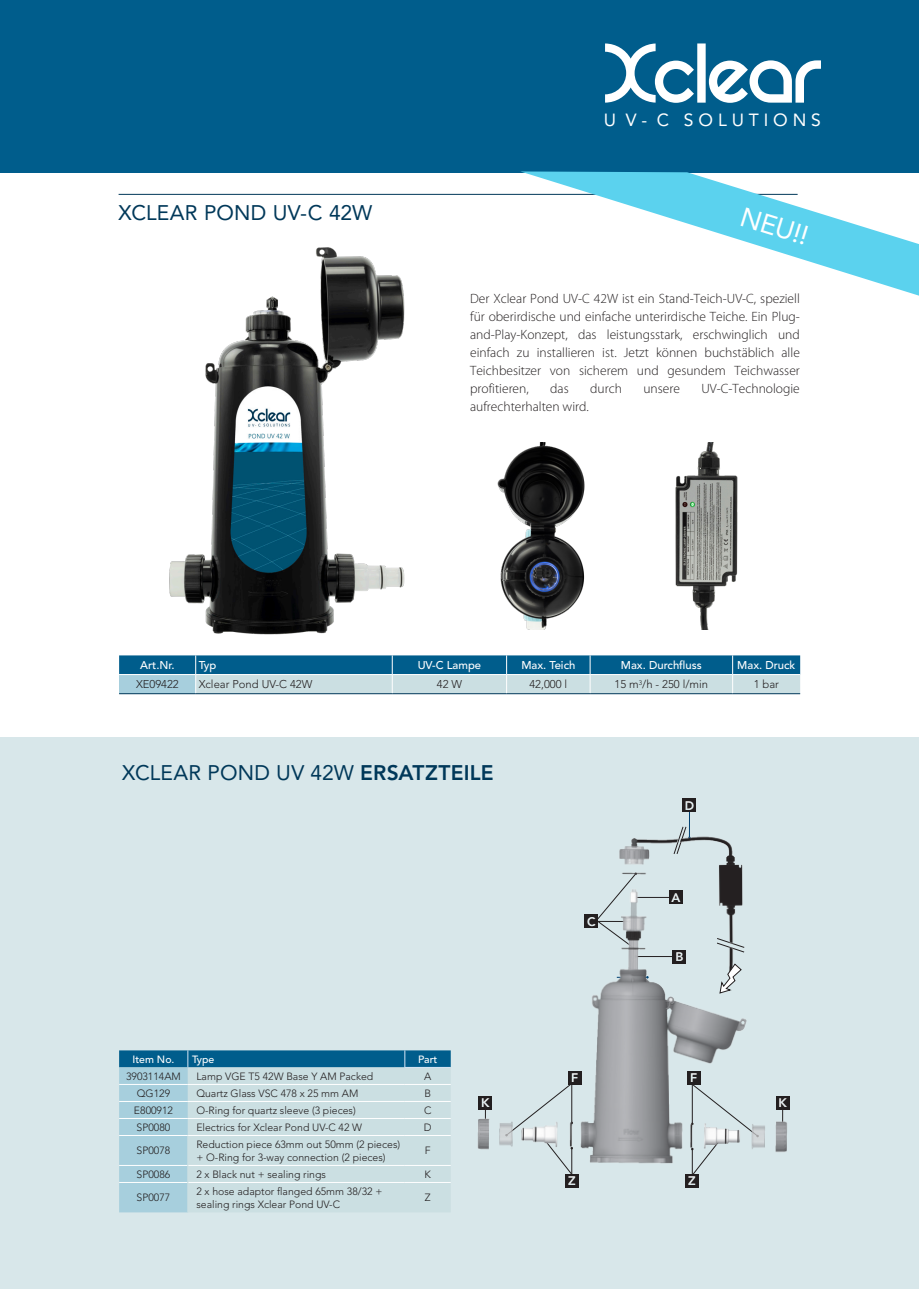
<style>
.page{position:relative;width:919px;height:1289px;background:#fff}
.page>*{position:absolute;margin:0;border:0;box-sizing:border-box;transform-origin:0 0}
.t1{font:27px "Avenir LT Std";color:#fff}
.t2{font:21px "Avenir LT Std";letter-spacing:.01em;color:#003859}
.t3{font:17.55px "Avenir LT Std";color:#fff}
.t4{font:300 13.5px/18px "Myriad Pro";color:#231f20;text-align:justify}
.t5{font:800 12.3px "Avenir LT Std";color:#fff}
.t6{font:300 11.25px "Avenir LT Std";color:#231f20}
.t7{font:500 11.25px "Avenir LT Std";color:#fff}
.t8{font:300 10.5px/13.5px "Avenir LT Std";color:#231f20}
.t9{font:500 10.5px "Avenir LT Std";color:#fff}
.s1{font-weight:800}
</style>
<div class="page">
<div style="left:0;top:737px;width:918px;height:551px;background:#d8e7ea"></div>
<svg style="left:119px;top:1050px;width:331px;height:162px"></svg>
<hr style="left:187px;top:1182px;width:1px;height:30px;background:#cbdfe2">
<svg style="left:682px;top:811px;width:8px;height:16px"></svg>
<div style="left:682px;top:798px;width:14px;height:13px;background:#231f20"></div>
<img style="left:477px;top:827px;width:313px;height:361px">
<svg style="left:719px;top:963px;width:22px;height:30px"></svg>
<div style="left:0;top:0;width:918px;height:172px;background:#005d8c"></div>
<svg style="left:605px;top:43px;width:215px;height:60px"></svg>
<img style="left:169px;top:247px;width:236px;height:388px">
<img style="left:497px;top:442px;width:88px;height:187px">
<img style="left:675px;top:442px;width:63px;height:187px">
<svg style="left:119px;top:655px;width:681px;height:38px;background:#659eb7"></svg>
<hr style="left:119px;top:674px;width:77px;height:1px;background:#fff">
<hr style="left:196px;top:674px;width:196px;height:1px;background:#fff">
<hr style="left:392px;top:674px;width:114px;height:1px;background:#fff">
<hr style="left:506px;top:674px;width:84px;height:1px;background:#fff">
<hr style="left:590px;top:674px;width:142px;height:1px;background:#fff">
<hr style="left:732px;top:674px;width:68px;height:1px;background:#fff">
<hr style="left:119px;top:693px;width:77px;height:1px;background:#003859">
<hr style="left:196px;top:693px;width:196px;height:1px;background:#003859">
<hr style="left:392px;top:693px;width:114px;height:1px;background:#003859">
<hr style="left:506px;top:693px;width:84px;height:1px;background:#003859">
<hr style="left:590px;top:693px;width:142px;height:1px;background:#003859">
<hr style="left:732px;top:693px;width:68px;height:1px;background:#003859">
<hr style="left:119px;top:194px;width:678px;height:1px;background:#003859">
<svg style="left:520px;top:171px;width:398px;height:125px"></svg>
<p class="t3" style="left:603px;top:110px;width:219px">U V - C S O L U T I O N S</p>
<h2 class="t2" style="left:119px;top:200px;width:255px">XCLEAR POND UV-C 42W</h2>
<h1 class="t1" style="left:745px;top:201px;width:71px;rotate:17deg">NEU!!</h1>
<p class="t4" style="left:470px;top:290px;width:331px">Der Xclear Pond UV-C 42W ist ein Stand-Teich-UV-C, speziell für oberirdische und einfache unterirdische Teiche. Ein Plug&shy;and-Play-Konzept, das leistungsstark, erschwinglich und einfach zu installieren ist. Jetzt können buchstäblich alle Teichbesitzer von sicherem und gesundem Teichwasser profitieren,</p>
<p class="t4" style="left:550px;top:380px;width:20px">das</p>
<p class="t4" style="left:590px;top:380px;width:33px">durch</p>
<p class="t4" style="left:643px;top:380px;width:38px">unsere</p>
<p class="t4" style="left:701px;top:380px;width:100px">UV-C-Technologie</p>
<p class="t4" style="left:470px;top:398px;width:120px">aufrechterhalten wird.</p>
<p class="t7" style="left:140px;top:659px;width:36px">Art.Nr.</p>
<p class="t7" style="left:199px;top:659px;width:19px">Typ</p>
<p class="t7" style="left:417px;top:659px;width:65px">UV-C Lampe</p>
<p class="t7" style="left:521px;top:659px;width:55px">Max. Teich</p>
<p class="t7" style="left:621px;top:659px;width:82px">Max. Durchfluss</p>
<p class="t7" style="left:737px;top:659px;width:60px">Max. Druck</p>
<p class="t6" style="left:136px;top:678px;width:44px">XE09422</p>
<p class="t6" style="left:199px;top:678px;width:115px">Xclear Pond UV-C 42W</p>
<p class="t6" style="left:437px;top:678px;width:27px">42 W</p>
<p class="t6" style="left:529px;top:678px;width:39px">42,000 l</p>
<p class="t6" style="left:614px;top:678px;width:95px">15 m<sup>3</sup>/h - 250 l/min</p>
<p class="t6" style="left:753px;top:678px;width:27px">1 bar</p>
<h2 class="t2" style="left:122px;top:760px;width:373px">XCLEAR POND UV 42W <span class="s1">ERSATZTEILE</span></h2>
<p class="t5" style="left:587px;top:914px;width:10px">C</p>
<p class="t5" style="left:684px;top:798px;width:11px">D</p>
<p class="t5" style="left:671px;top:890px;width:10px">A</p>
<p class="t5" style="left:675px;top:949px;width:9px">B</p>
<p class="t9" style="left:132px;top:1053px;width:44px">Item No.</p>
<p class="t9" style="left:192px;top:1053px;width:24px">Type</p>
<p class="t9" style="left:418px;top:1053px;width:21px">Part</p>
<p class="t8" style="left:126px;top:1069px;width:56px">3903114AM</p>
<p class="t8" style="left:196px;top:1069px;width:178px">Lamp VGE T5 42W Base Y AM Packed</p>
<p class="t8" style="left:424px;top:1069px;width:9px">A</p>
<p class="t8" style="left:137px;top:1086px;width:35px">QG129</p>
<p class="t8" style="left:196px;top:1086px;width:163px">Quartz Glass VSC 478 x 25 mm AM</p>
<p class="t8" style="left:424px;top:1086px;width:8px">B</p>
<p class="t8" style="left:134px;top:1103px;width:40px">E800912</p>
<p class="t8" style="left:196px;top:1103px;width:161px">O-Ring for quartz sleeve (3 pieces)</p>
<p class="t8" style="left:424px;top:1103px;width:9px">C</p>
<p class="t8" style="left:137px;top:1120px;width:35px">SP0080</p>
<p class="t8" style="left:196px;top:1120px;width:167px">Electrics for Xclear Pond UV-C 42 W</p>
<p class="t8" style="left:424px;top:1120px;width:9px">D</p>
<p class="t8" style="left:137px;top:1144px;width:35px">SP0078</p>
<p class="t8" style="left:196px;top:1137px;width:205px">Reduction piece 63mm out 50mm (2 pieces) + O-Ring for 3-way connection (2 pieces)</p>
<p class="t8" style="left:425px;top:1144px;width:7px">F</p>
<p class="t8" style="left:137px;top:1167px;width:35px">SP0086</p>
<p class="t8" style="left:196px;top:1167px;width:131px">2 x Black nut + sealing rings</p>
<p class="t8" style="left:424px;top:1167px;width:8px">K</p>
<p class="t8" style="left:137px;top:1190px;width:35px">SP0077</p>
<p class="t8" style="left:196px;top:1184px;width:187px">2 x hose adaptor flanged 65mm 38/32 + sealing rings Xclear Pond UV-C</p>
<p class="t8" style="left:425px;top:1190px;width:7px">Z</p>
<p class="t5" style="left:571px;top:1070px;width:9px">F</p>
<p class="t5" style="left:690px;top:1070px;width:9px">F</p>
<p class="t5" style="left:481px;top:1095px;width:10px">K</p>
<p class="t5" style="left:778px;top:1095px;width:10px">K</p>
<p class="t5" style="left:568px;top:1173px;width:9px">Z</p>
<p class="t5" style="left:688px;top:1173px;width:9px">Z</p>
</div>
